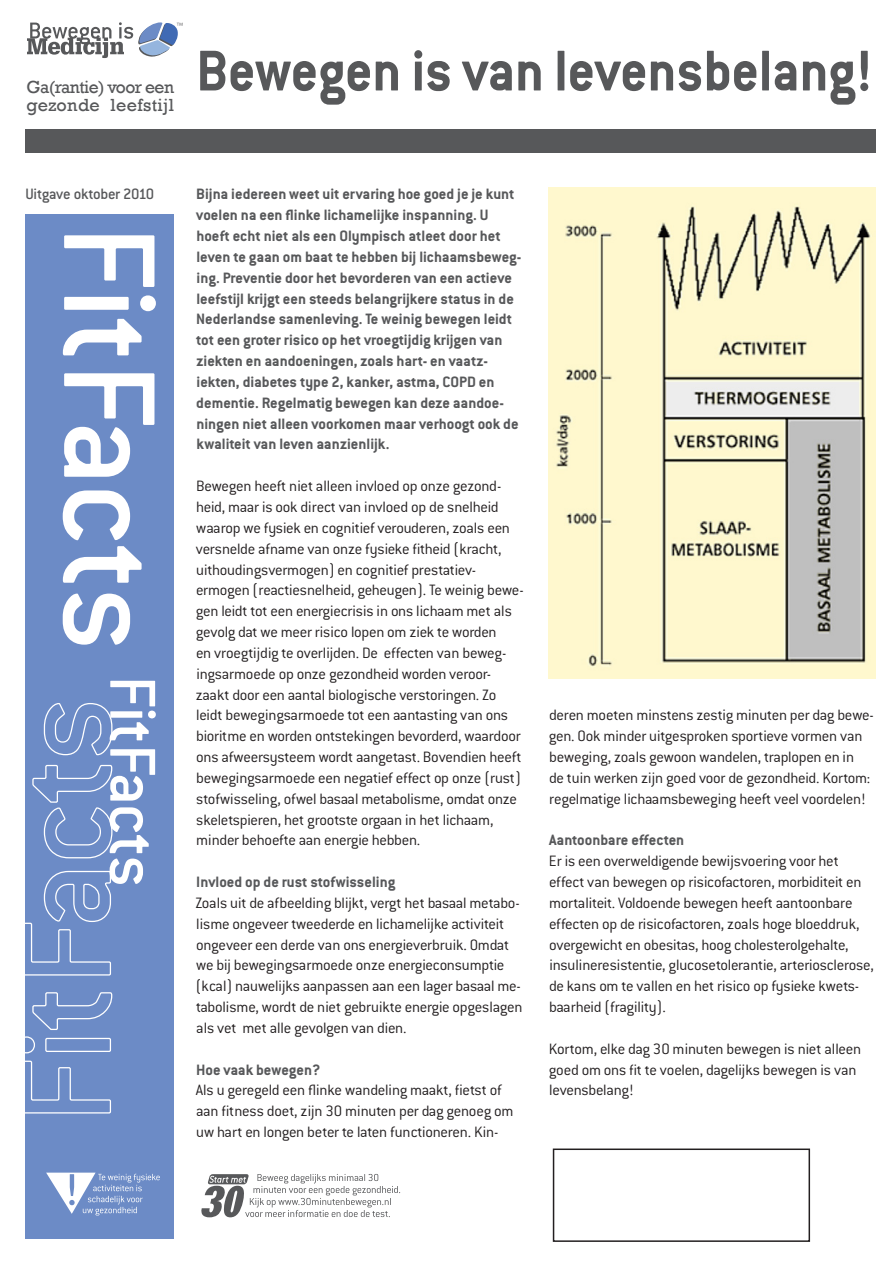
<style>
.page{position:relative;width:893px;height:1263px;background:#fff}
.page>*{position:absolute;margin:0;border:0;box-sizing:border-box;transform-origin:0 0}
.kop{font:700 63px "Conduit ITC";letter-spacing:-.005em;color:#57585a;scale:.95 1}
.t1{font:18px/18px "Rockwell";letter-spacing:.005em;color:#57585a}
.platte_tekst{font:300 16.5px/20.9px "Conduit ITC";letter-spacing:-.015em;color:#231f20}
.inleiding_tussenkop{font:700 16.5px/20.9px "Conduit ITC";color:#57585a}
.t2{font:500 16.5px "Conduit ITC";letter-spacing:-.02em;color:#57585a}
</style>
<div class="page">
<div style="left:26px;top:214px;width:148px;height:1025px;background:#6c8bc6"></div>
<svg style="left:46px;top:1172px;width:114px;height:43px"></svg>
<svg style="left:64px;top:235px;width:90px;height:52px"></svg>
<svg style="left:64px;top:295px;width:92px;height:16px"></svg>
<svg style="left:63px;top:319px;width:79px;height:36px"></svg>
<svg style="left:64px;top:373px;width:90px;height:104px"></svg>
<svg style="left:63px;top:490px;width:67px;height:50px"></svg>
<svg style="left:63px;top:546px;width:79px;height:37px"></svg>
<svg style="left:63px;top:594px;width:67px;height:51px"></svg>
<svg style="left:25px;top:681px;width:131px;height:433px"></svg>
<svg style="left:27px;top:22px;width:155px;height:36px"></svg>
<svg style="left:201px;top:1174px;width:199px;height:43px"></svg>
<div style="left:553px;top:1148px;width:257px;height:94px;border:2px solid #231f20"></div>
<img style="left:549px;top:187px;width:327px;height:492px">
<div style="left:26px;top:130px;width:850px;height:23px;background:#57585a"></div>
<p class="t1" style="left:27px;top:78px;width:149px">Ga(rantie) voor een gezonde leefstijl</p>
<p class="kop" style="left:196px;top:34px;width:713px">Bewegen is van levensbelang!</p>
<p class="t2" style="left:26px;top:185px;width:130px">Uitgave oktober 2010</p>
<p class="inleiding_tussenkop" style="left:196px;top:184px;width:327px">Bijna iedereen weet uit ervaring hoe goed je je kunt voelen na een flinke lichamelijke inspanning. U hoeft echt niet als een Olympisch atleet door het leven te gaan om baat te hebben bij lichaamsbeweg&shy;ing. Preventie door het bevorderen van een actieve leefstijl krijgt een steeds belangrijkere status in de Nederlandse samenleving. Te weinig bewegen leidt tot een groter risico op het vroegtijdig krijgen van ziekten en aandoeningen, zoals hart- en vaatz&shy;iekten, diabetes type 2, kanker, astma, COPD en dementie. Regelmatig bewegen kan deze aandoe&shy;ningen niet alleen voorkomen maar verhoogt ook de kwaliteit van leven aanzienlijk.</p>
<p class="platte_tekst" style="left:196px;top:476px;width:329px">Bewegen heeft niet alleen invloed op onze gezond&shy;heid, maar is ook direct van invloed op de snelheid waarop we fysiek en cognitief verouderen, zoals een versnelde afname van onze fysieke fitheid (kracht, uithoudingsvermogen) en cognitief prestatiev&shy;ermogen (reactiesnelheid, geheugen). Te weinig bewe&shy;gen leidt tot een energiecrisis in ons lichaam met als gevolg dat we meer risico lopen om ziek te worden<br>en vroegtijdig te overlijden. De effecten van beweg&shy;ingsarmoede op onze gezondheid worden veroor&shy;zaakt door een aantal biologische verstoringen. Zo leidt bewegingsarmoede tot een aantasting van ons bioritme en worden ontstekingen bevorderd, waardoor ons afweersysteem wordt aangetast. Bovendien heeft bewegingsarmoede een negatief effect op onze (rust) stofwisseling, ofwel basaal metabolisme, omdat onze skeletspieren, het grootste orgaan in het lichaam, minder behoefte aan energie hebben.</p>
<p class="inleiding_tussenkop" style="left:196px;top:871px;width:200px">Invloed op de rust stofwisseling</p>
<p class="platte_tekst" style="left:195px;top:892px;width:329px">Zoals uit de afbeelding blijkt, vergt het basaal metabo&shy;lisme ongeveer tweederde en lichamelijke activiteit ongeveer een derde van ons energieverbruik. Omdat we bij bewegingsarmoede onze energieconsumptie (kcal) nauwelijks aanpassen aan een lager basaal me&shy;tabolisme, wordt de niet gebruikte energie opgeslagen als vet met alle gevolgen van dien.</p>
<p class="inleiding_tussenkop" style="left:196px;top:1059px;width:126px">Hoe vaak bewegen?</p>
<p class="platte_tekst" style="left:196px;top:1080px;width:319px">Als u geregeld een flinke wandeling maakt, fietst of aan fitness doet, zijn 30 minuten per dag genoeg om uw hart en longen beter te laten functioneren. Kin-</p>
<p class="platte_tekst" style="left:549px;top:705px;width:327px">deren moeten minstens zestig minuten per dag bewe&shy;gen. Ook minder uitgesproken sportieve vormen van beweging, zoals gewoon wandelen, traplopen en in<br>de tuin werken zijn goed voor de gezondheid. Kortom: regelmatige lichaamsbeweging heeft veel voordelen!</p>
<p class="inleiding_tussenkop" style="left:549px;top:829px;width:137px">Aantoonbare effecten</p>
<p class="platte_tekst" style="left:549px;top:851px;width:326px">Er is een overweldigende bewijsvoering voor het effect van bewegen op risicofactoren, morbiditeit en mortaliteit. Voldoende bewegen heeft aantoonbare effecten op de risicofactoren, zoals hoge bloeddruk, overgewicht en obesitas, hoog cholesterolgehalte, insulineresistentie, glucosetolerantie, arteriosclerose, de kans om te vallen en het risico op fysieke kwets&shy;baarheid (fragility).</p>
<p class="platte_tekst" style="left:549px;top:1038px;width:314px">Kortom, elke dag 30 minuten bewegen is niet alleen goed om ons fit te voelen, dagelijks bewegen is van levensbelang!</p>
</div>
